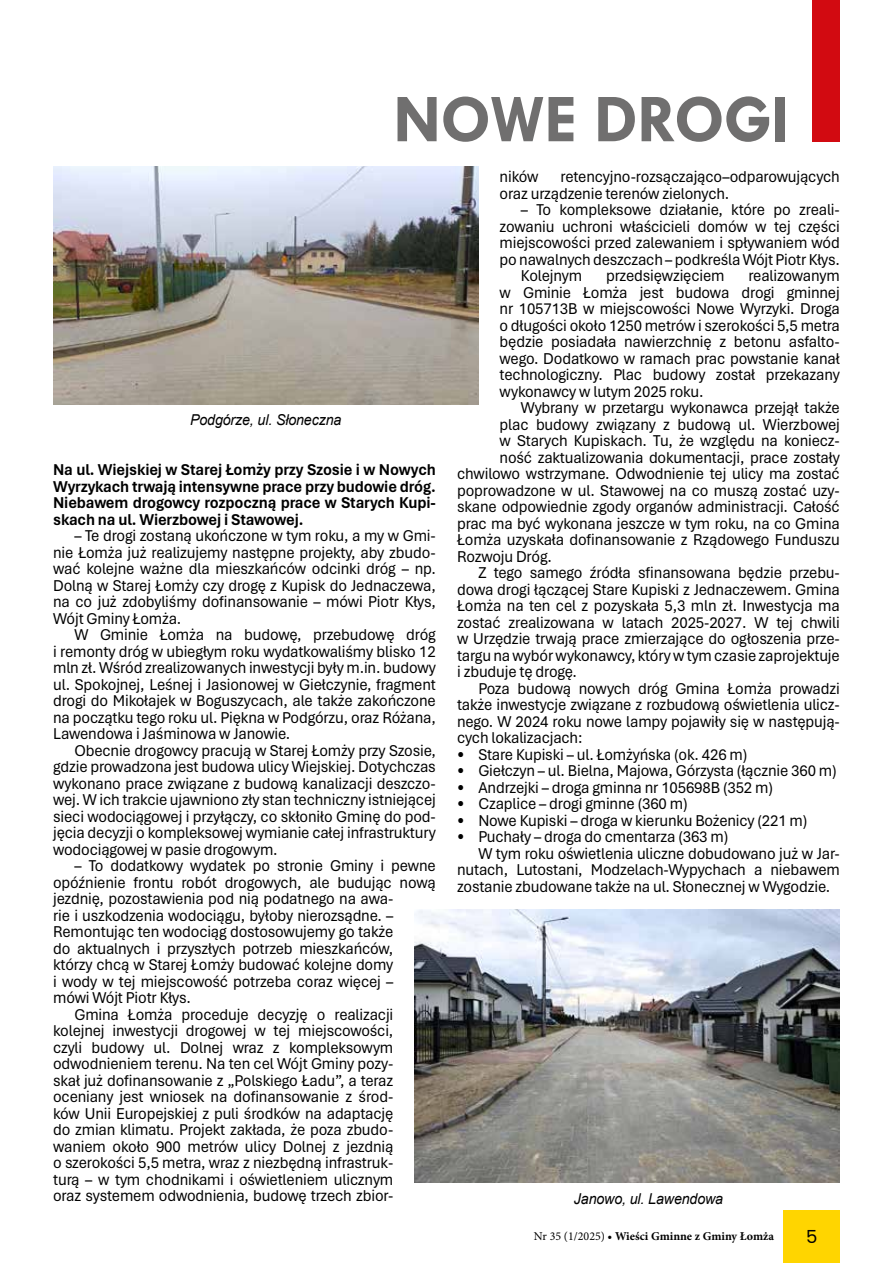
<style>
.page{position:relative;width:893px;height:1263px;background:#fff}
.page>*{position:absolute;margin:0;border:0;box-sizing:border-box;transform-origin:0 0}
.t1{font:700 69px "Tw Cen";letter-spacing:-.01em;color:#706f6f}
.t2{font:18px "Poppins";color:#000}
.t3{font:16.5px/16.5px "Aptos";letter-spacing:-.01em;color:#000;text-align:justify;scale:.95 1}
.t4{font:700 16.5px/16.5px "Aptos";letter-spacing:-.01em;color:#000;text-align:justify;scale:.95 1}
.t5{font:italic 15px "Arial";letter-spacing:-.01em;color:#000;scale:.95 1}
.t6{font:700 12px "Minion Pro";color:#000}
.s1{font-weight:400}
</style>
<div class="page">
<div style="left:784px;top:1210px;width:56px;height:53px;background:#ffd500"></div>
<div style="left:813px;top:0;width:27px;height:141px;background:#d20a11"></div>
<img style="left:53px;top:167px;width:425px;height:237px">
<img style="left:415px;top:909px;width:425px;height:273px">
<h1 class="t1" style="left:393px;top:78px;width:397px">NOWE DROGI</h1>
<p class="t5" style="left:190px;top:410px;width:161px">Podgórze, ul. Słoneczna</p>
<p class="t4" style="left:53px;top:461px;width:404px">Na ul. Wiejskiej w Starej Łomży przy Szosie i w Nowych Wyrzykach trwają intensywne prace przy budowie dróg.<br>Niebawem drogowcy rozpoczną prace w Starych Kupi&shy;skach na ul. Wierzbowej i Stawowej.</p>
<p class="t3" style="left:53px;top:527px;width:404px;text-indent:21px">– Te drogi zostaną ukończone w tym roku, a my w Gmi&shy;nie Łomża już realizujemy następne projekty, aby zbudo&shy;wać kolejne ważne dla mieszkańców odcinki dróg – np.<br>Dolną w Starej Łomży czy drogę z Kupisk do Jednaczewa, na co już zdobyliśmy dofinansowanie – mówi Piotr Kłys, Wójt Gminy Łomża.</p>
<p class="t3" style="left:53px;top:626px;width:404px;text-indent:21px">W Gminie Łomża na budowę, przebudowę dróg i remonty dróg w ubiegłym roku wydatkowaliśmy blisko 12 mln zł. Wśród zrealizowanych inwestycji były m.in. budowy ul. Spokojnej, Leśnej i Jasionowej w Giełczynie, fragment drogi do Mikołajek w Boguszycach, ale także zakończone na początku tego roku ul. Piękna w Podgórzu, oraz Różana, Lawendowa i Jaśminowa w Janowie.</p>
<p class="t3" style="left:53px;top:741px;width:404px;text-indent:21px">Obecnie drogowcy pracują w Starej Łomży przy Szosie, gdzie prowadzona jest budowa ulicy Wiejskiej. Dotychczas wykonano prace związane z budową kanalizacji deszczo&shy;wej. W ich trakcie ujawniono zły stan techniczny istniejącej sieci wodociągowej i przyłączy, co skłoniło Gminę do pod&shy;jęcia decyzji o kompleksowej wymianie całej infrastruktury wodociągowej w pasie drogowym.</p>
<p class="t3" style="left:74px;top:857px;width:382px">– To dodatkowy wydatek po stronie Gminy i pewne</p>
<p class="t3" style="left:53px;top:873px;width:404px">opóźnienie frontu robót drogowych, ale budując nową</p>
<p class="t3" style="left:53px;top:890px;width:360px">jezdnię, pozostawienia pod nią podatnego na awa-</p>
<p class="t3" style="left:53px;top:906px;width:360px">rie i uszkodzenia wodociągu, byłoby nierozsądne. –</p>
<p class="t3" style="left:53px;top:923px;width:360px">Remontując ten wodociąg dostosowujemy go także</p>
<p class="t3" style="left:53px;top:939px;width:360px">do aktualnych i przyszłych potrzeb mieszkańców,</p>
<p class="t3" style="left:53px;top:956px;width:360px">którzy chcą w Starej Łomży budować kolejne domy</p>
<p class="t3" style="left:53px;top:972px;width:360px">i wody w tej miejscowość potrzeba coraz więcej –</p>
<p class="t3" style="left:53px;top:989px;width:146px">mówi Wójt Piotr Kłys.</p>
<p class="t3" style="left:74px;top:1005px;width:337px">Gmina Łomża proceduje decyzję o realizacji</p>
<p class="t3" style="left:53px;top:1022px;width:360px">kolejnej inwestycji drogowej w tej miejscowości,</p>
<p class="t3" style="left:53px;top:1038px;width:360px">czyli budowy ul. Dolnej wraz z kompleksowym</p>
<p class="t3" style="left:53px;top:1055px;width:360px">odwodnieniem terenu. Na ten cel Wójt Gminy pozy-</p>
<p class="t3" style="left:53px;top:1071px;width:360px">skał już dofinansowanie z „Polskiego Ładu”, a teraz</p>
<p class="t3" style="left:53px;top:1088px;width:360px">oceniany jest wniosek na dofinansowanie z środ-</p>
<p class="t3" style="left:53px;top:1104px;width:360px">ków Unii Europejskiej z puli środków na adaptację</p>
<p class="t3" style="left:53px;top:1121px;width:360px">do zmian klimatu. Projekt zakłada, że poza zbudo-</p>
<p class="t3" style="left:53px;top:1137px;width:360px">waniem około 900 metrów ulicy Dolnej z jezdnią</p>
<p class="t3" style="left:53px;top:1154px;width:360px">o szerokości 5,5 metra, wraz z niezbędną infrastruk-</p>
<p class="t3" style="left:53px;top:1170px;width:360px">turą – w tym chodnikami i oświetleniem ulicznym</p>
<p class="t3" style="left:53px;top:1187px;width:360px">oraz systemem odwodnienia, budowę trzech zbior-</p>
<p class="t3" style="left:500px;top:168px;width:42px">ników</p>
<p class="t3" style="left:500px;top:168px;width:360px;text-indent:61px">retencyjno-rozsączająco–odparowujących oraz urządzenie terenów zielonych.</p>
<p class="t3" style="left:521px;top:201px;width:337px">– To kompleksowe działanie, które po zreali-</p>
<p class="t3" style="left:500px;top:217px;width:360px">zowaniu uchroni właścicieli domów w tej części</p>
<p class="t3" style="left:500px;top:234px;width:360px">miejscowości przed zalewaniem i spływaniem wód</p>
<p class="t3" style="left:500px;top:250px;width:360px">po nawalnych deszczach – podkreśla Wójt Piotr Kłys.</p>
<p class="t3" style="left:521px;top:267px;width:66px">Kolejnym</p>
<p class="t3" style="left:606px;top:267px;width:126px">przedsięwzięciem</p>
<p class="t3" style="left:500px;top:267px;width:360px;text-indent:249px">realizowanym w Gminie Łomża jest budowa drogi gminnej nr 105713B w miejscowości Nowe Wyrzyki. Droga o długości około 1250 metrów i szerokości 5,5 metra będzie posiadała nawierzchnię z betonu asfalto&shy;wego. Dodatkowo w ramach prac powstanie kanał technologiczny. Plac budowy został przekazany wykonawcy w lutym 2025 roku.</p>
<p class="t3" style="left:521px;top:399px;width:337px">Wybrany w przetargu wykonawca przejął także</p>
<p class="t3" style="left:500px;top:415px;width:360px">plac budowy związany z budową ul. Wierzbowej</p>
<p class="t3" style="left:500px;top:432px;width:360px">w Starych Kupiskach. Tu, że względu na koniecz-</p>
<p class="t3" style="left:500px;top:448px;width:360px">ność zaktualizowania dokumentacji, prace zostały</p>
<p class="t3" style="left:457px;top:465px;width:404px">chwilowo wstrzymane. Odwodnienie tej ulicy ma zostać</p>
<p class="t3" style="left:457px;top:481px;width:404px">poprowadzone w ul. Stawowej na co muszą zostać uzy-</p>
<p class="t3" style="left:457px;top:498px;width:404px">skane odpowiednie zgody organów administracji. Całość</p>
<p class="t3" style="left:457px;top:514px;width:404px">prac ma być wykonana jeszcze w tym roku, na co Gmina</p>
<p class="t3" style="left:457px;top:531px;width:404px">Łomża uzyskała dofinansowanie z Rządowego Funduszu</p>
<p class="t3" style="left:457px;top:547px;width:101px">Rozwoju Dróg.</p>
<p class="t3" style="left:478px;top:564px;width:382px">Z tego samego źródła sfinansowana będzie przebu-</p>
<p class="t3" style="left:457px;top:580px;width:404px">dowa drogi łączącej Stare Kupiski z Jednaczewem. Gmina</p>
<p class="t3" style="left:457px;top:597px;width:404px">Łomża na ten cel z pozyskała 5,3 mln zł. Inwestycja ma</p>
<p class="t3" style="left:457px;top:613px;width:404px">zostać zrealizowana w latach 2025-2027. W tej chwili</p>
<p class="t3" style="left:457px;top:630px;width:404px">w Urzędzie trwają prace zmierzające do ogłoszenia prze-</p>
<p class="t3" style="left:457px;top:646px;width:404px">targu na wybór wykonawcy, który w tym czasie zaprojektuje</p>
<p class="t3" style="left:457px;top:663px;width:128px">i zbuduje tę drogę.</p>
<p class="t3" style="left:478px;top:679px;width:382px">Poza budową nowych dróg Gmina Łomża prowadzi</p>
<p class="t3" style="left:457px;top:696px;width:404px">także inwestycje związane z rozbudową oświetlenia ulicz-</p>
<p class="t3" style="left:457px;top:712px;width:404px">nego. W 2024 roku nowe lampy pojawiły się w następują-</p>
<p class="t3" style="left:457px;top:729px;width:134px">cych lokalizacjach:</p>
<p class="t3" style="left:457px;top:745px;width:307px">• Stare Kupiski – ul. Łomżyńska (ok. 426 m)</p>
<p class="t3" style="left:457px;top:762px;width:401px">• Giełczyn – ul. Bielna, Majowa, Górzysta (łącznie 360 m)</p>
<p class="t3" style="left:457px;top:778px;width:334px">• Andrzejki – droga gminna nr 105698B (352 m)</p>
<p class="t3" style="left:457px;top:795px;width:244px">• Czaplice – drogi gminne (360 m)</p>
<p class="t3" style="left:457px;top:811px;width:370px">• Nowe Kupiski – droga w kierunku Bożenicy (221 m)</p>
<p class="t3" style="left:457px;top:828px;width:287px">• Puchały – droga do cmentarza (363 m)</p>
<p class="t3" style="left:478px;top:844px;width:382px">W tym roku oświetlenia uliczne dobudowano już w Jar-</p>
<p class="t3" style="left:457px;top:861px;width:404px">nutach, Lutostani, Modzelach-Wypychach a niebawem</p>
<p class="t3" style="left:457px;top:877px;width:394px">zostanie zbudowane także na ul. Słonecznej w Wygodzie.</p>
<p class="t5" style="left:574px;top:1189px;width:159px">Janowo, ul. Lawendowa</p>
<p class="t6" style="left:534px;top:1228px;width:242px"><span class="s1">Nr 35 (1/2025)</span> • Wieści Gminne z Gminy Łomża</p>
<p class="t2" style="left:806px;top:1226px;width:13px">5</p>
</div>
